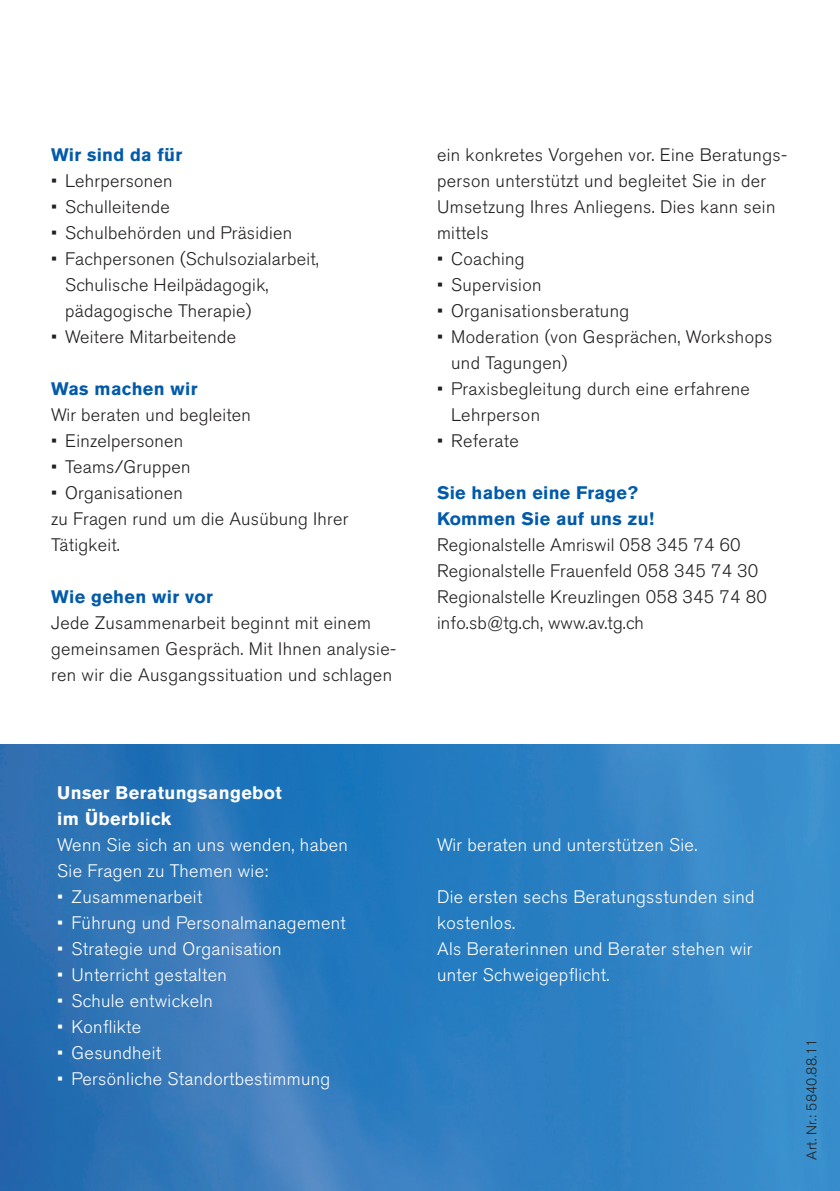
<style>
.page{position:relative;width:840px;height:1191px;background:#fff}
.page>*{position:absolute;margin:0;border:0;box-sizing:border-box;transform-origin:0 0}
.t1{font:300 18px/26px "Akzidenz Grotesk BE";letter-spacing:.015em;color:#231f20}
.t2{font:300 18px/26px "Akzidenz Grotesk BE";letter-spacing:.02em;color:#fff}
.t3{font:700 18px/26px "Akzidenz Grotesk BE";letter-spacing:.015em;color:#015aaa}
.t4{font:700 18px/26px "Akzidenz Grotesk BE";letter-spacing:.02em;color:#fff}
.t5{font:300 14px "Akzidenz Grotesk BE";letter-spacing:.02em;color:#231f20}
</style>
<div class="page">
<img style="left:0;top:744px;width:839px;height:447px">
<p class="t3" style="left:51px;top:142px;width:132px">Wir sind da für</p>
<p class="t1" style="left:51px;top:168px;width:123px">• Lehrpersonen</p>
<p class="t1" style="left:51px;top:194px;width:120px">• Schulleitende</p>
<p class="t1" style="left:51px;top:220px;width:242px">• Schulbehörden und Präsidien</p>
<p class="t1" style="left:65px;top:246px;width:255px;text-indent:-14px">• Fachpersonen (Schulsozialarbeit,<br>Schulische Heilpädagogik, pädagogische Therapie)</p>
<p class="t1" style="left:51px;top:324px;width:186px">• Weitere Mitarbeitende</p>
<p class="t3" style="left:51px;top:376px;width:148px">Was machen wir</p>
<p class="t1" style="left:51px;top:402px;width:201px">Wir beraten und begleiten</p>
<p class="t1" style="left:51px;top:428px;width:134px">• Einzelpersonen</p>
<p class="t1" style="left:51px;top:454px;width:141px">• Teams/Gruppen</p>
<p class="t1" style="left:51px;top:480px;width:298px">• Organisationen<br>zu Fragen rund um die Ausübung Ihrer<br>Tätigkeit.</p>
<p class="t3" style="left:51px;top:584px;width:163px">Wie gehen wir vor</p>
<p class="t1" style="left:51px;top:610px;width:346px">Jede Zusammenarbeit beginnt mit einem gemeinsamen Gespräch. Mit Ihnen analysie&shy;ren wir die Ausgangssituation und schlagen</p>
<p class="t4" style="left:57px;top:780px;width:226px">Unser Beratungsangebot im Überblick</p>
<p class="t2" style="left:57px;top:832px;width:292px">Wenn Sie sich an uns wenden, haben<br>Sie Fragen zu Themen wie:</p>
<p class="t2" style="left:57px;top:884px;width:146px">• Zusammenarbeit</p>
<p class="t2" style="left:57px;top:910px;width:290px">• Führung und Personalmanagement</p>
<p class="t2" style="left:57px;top:936px;width:226px">• Strategie und Organisation</p>
<p class="t2" style="left:57px;top:962px;width:171px">• Unterricht gestalten</p>
<p class="t2" style="left:57px;top:988px;width:157px">• Schule entwickeln</p>
<p class="t2" style="left:57px;top:1014px;width:85px">• Konflikte</p>
<p class="t2" style="left:57px;top:1040px;width:105px">• Gesundheit</p>
<p class="t2" style="left:57px;top:1066px;width:274px">• Persönliche Standortbestimmung</p>
<p class="t1" style="left:437px;top:142px;width:351px">ein konkretes Vorgehen vor. Eine Beratungs&shy;person unterstützt und begleitet Sie in der Umsetzung Ihres Anliegens. Dies kann sein mittels</p>
<p class="t1" style="left:437px;top:246px;width:89px">• Coaching</p>
<p class="t1" style="left:437px;top:272px;width:106px">• Supervision</p>
<p class="t1" style="left:437px;top:298px;width:194px">• Organisationsberatung</p>
<p class="t1" style="left:451px;top:324px;width:322px;text-indent:-14px">• Moderation (von Gesprächen, Workshops und Tagungen)</p>
<p class="t1" style="left:451px;top:376px;width:300px;text-indent:-14px">• Praxisbegleitung durch eine erfahrene<br>Lehrperson</p>
<p class="t1" style="left:437px;top:428px;width:83px">• Referate</p>
<p class="t3" style="left:437px;top:479px;width:218px">Sie haben eine Frage?<br>Kommen Sie auf uns zu!</p>
<p class="t1" style="left:437px;top:532px;width:331px">Regionalstelle Amriswil 058 345 74 60<br>Regionalstelle Frauenfeld 058 345 74 30<br>Regionalstelle Kreuzlingen 058 345 74 80 info.sb@tg.ch, www.av.tg.ch</p>
<p class="t2" style="left:437px;top:832px;width:262px">Wir beraten und unterstützen Sie.</p>
<p class="t2" style="left:437px;top:884px;width:319px">Die ersten sechs Beratungsstunden sind kostenlos.<br>Als Beraterinnen und Berater stehen wir unter Schweigepflicht.</p>
<p class="t5" style="left:803px;top:1159px;width:123px;rotate:-90deg">Art. Nr.: 5840.88.11</p>
</div>
